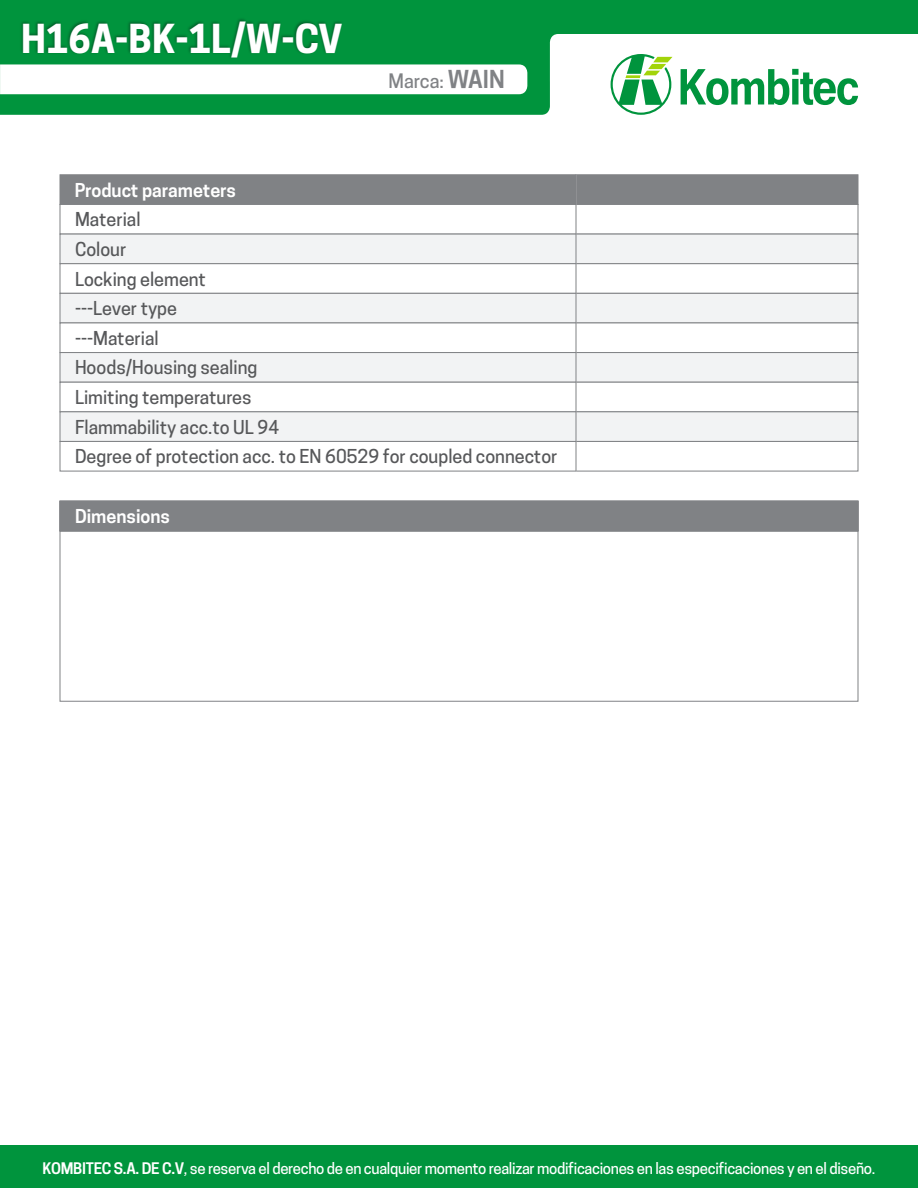
<style>
.page{position:relative;width:918px;height:1188px;background:#fff}
.page>*{position:absolute;margin:0;border:0;box-sizing:border-box;transform-origin:0 0}
.t1{font:700 37.5px "Cooper Hewitt";color:#fff}
.t2{font:500 18.75px "Cooper Hewitt";color:#808285}
.t3{font:500 18px/29.5px "Cooper Hewitt";color:#57585a}
.t4{font:600 18px "Cooper Hewitt";color:#fff}
.t5{font:500 15px "Cooper Hewitt";letter-spacing:-.02em;color:#fff}
.s1{font-weight:600;font-size:23.25px}
.s2{font-weight:600}
</style>
<div class="page">
<div style="left:60px;top:530px;width:798px;height:172px;background:#fff;border:1px solid #808285"></div>
<div style="left:60px;top:174px;width:798px;height:31px;background:#808285;border:1px solid #808285"></div>
<div style="left:60px;top:204px;width:798px;height:30px;background:#fff;border:1px solid #808285"></div>
<div style="left:60px;top:234px;width:798px;height:30px;background:#f2f3f4;border:1px solid #808285"></div>
<div style="left:60px;top:263px;width:798px;height:31px;background:#fff;border:1px solid #808285"></div>
<div style="left:60px;top:293px;width:798px;height:30px;background:#f2f3f4;border:1px solid #808285"></div>
<div style="left:60px;top:352px;width:798px;height:31px;background:#f2f3f4;border:1px solid #808285"></div>
<div style="left:60px;top:382px;width:798px;height:30px;background:#fff;border:1px solid #808285"></div>
<div style="left:60px;top:411px;width:798px;height:31px;background:#f2f3f4;border:1px solid #808285"></div>
<div style="left:60px;top:441px;width:798px;height:30px;background:#fff;border:1px solid #808285"></div>
<div style="left:60px;top:501px;width:798px;height:30px;background:#808285"></div>
<hr style="left:576px;top:174px;width:1px;height:297px;background:#808285">
<svg style="left:0;top:0;width:918px;height:115px;fill:#00943d"></svg>
<img style="left:16px;top:14px;width:455px;height:50px">
<svg style="left:0;top:64px;width:527px;height:30px"></svg>
<svg style="left:681px;top:69px;width:177px;height:36px"></svg>
<svg style="left:611px;top:54px;width:62px;height:61px"></svg>
<div style="left:0;top:1146px;width:918px;height:42px;background:#00943d"></div>
<h1 class="t1" style="left:21px;top:16px;width:323px">H16A-BK-1L/W-CV</h1>
<p class="t4" style="left:75px;top:179px;width:163px">Product parameters</p>
<p class="t3" style="left:75px;top:205px;width:206px">Material<br>Colour<br>Locking element<br>---Lever type<br>---Material<br>Hoods/Housing sealing<br>Limiting temperatures<br>Flammability acc.to UL 94</p>
<p class="t2" style="left:389px;top:70px;width:118px">Marca: <span class="s1">WAIN</span></p>
<p class="t3" style="left:75px;top:442px;width:484px">Degree of protection acc. to EN 60529 for coupled connector</p>
<p class="t4" style="left:75px;top:506px;width:97px">Dimensions</p>
<p class="t5" style="left:43px;top:1159px;width:834px"><span class="s2">KOMBITEC S.A. DE C.V</span>, se reserva el derecho de en cualquier momento realizar modificaciones en las especificaciones y en el diseño.</p>
</div>
